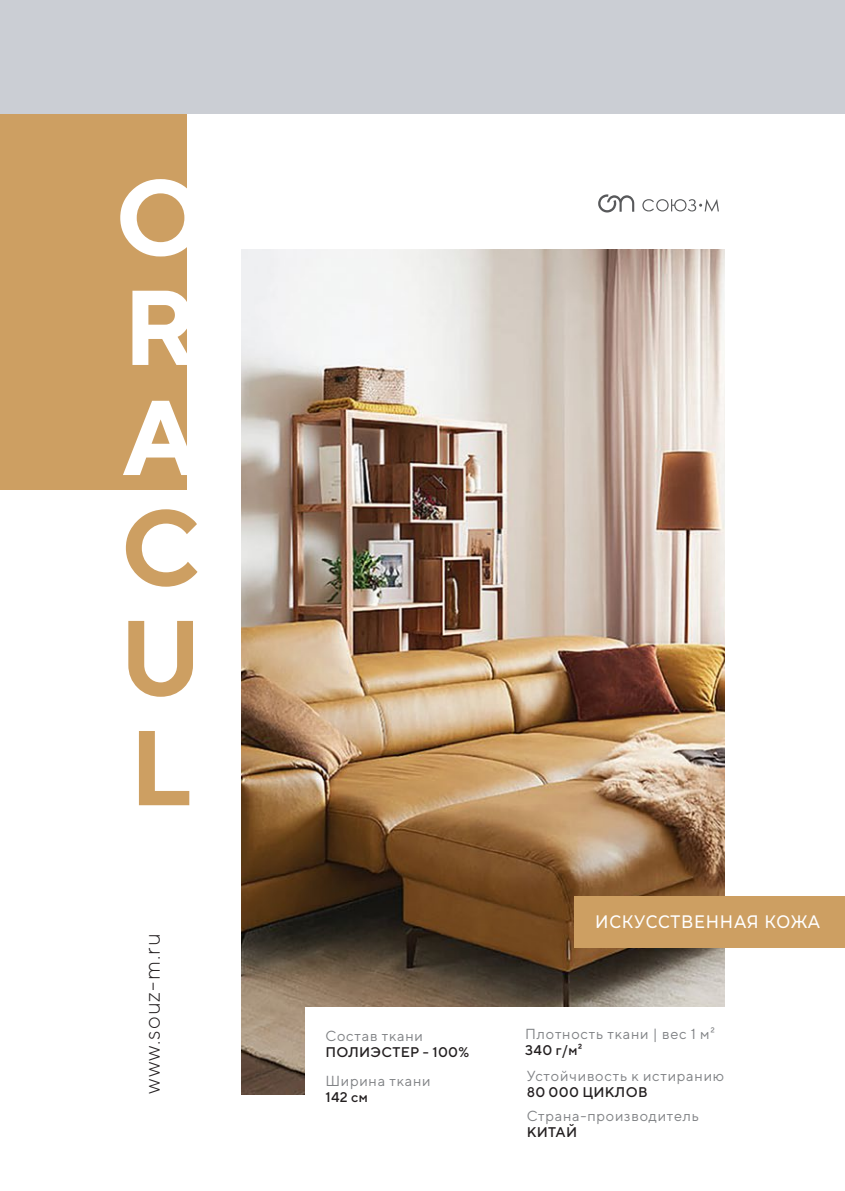
<style>
.page{position:relative;width:845px;height:1191px;background:#fff}
.page>*{position:absolute;margin:0;border:0;box-sizing:border-box;transform-origin:0 0}
.t1{font:700 106px/110px "TT Norms";color:#fff;text-align:justify}
.t2{font:700 106px/110px "TT Norms";color:#cd9f62;text-align:justify}
.t3{font:300 22px "TT Norms";letter-spacing:.05em;color:#231f20}
.t4{font:500 18px "Montserrat";letter-spacing:.04em;color:#fff;scale:.91 1}
.t5{font:14.6px "TT Norms";letter-spacing:.05em;color:#808285}
.t6{font:500 14px "TT Norms";letter-spacing:.02em;color:#231f20}
</style>
<div class="page">
<div style="left:0;top:93px;width:187px;height:396px;background:#cd9f62"></div>
<img style="left:241px;top:249px;width:483px;height:845px">
<div style="left:0;top:0;width:845px;height:113px;background:#cbced4"></div>
<div style="left:575px;top:896px;width:270px;height:51px;background:#cd9f62"></div>
<div style="left:305px;top:1006px;width:481px;height:128px;background:#fff"></div>
<svg style="left:642px;top:199px;width:77px;height:12px"></svg>
<svg style="left:598px;top:194px;width:36px;height:18px"></svg>
<h1 class="t1" style="left:115px;top:160px;width:93px">O R A</h1>
<h1 class="t2" style="left:119px;top:490px;width:84px">C U L</h1>
<h2 class="t3" style="left:138px;top:1094px;width:162px;rotate:-90deg">www.souz-m.ru</h2>
<p class="t5" style="left:325px;top:1026px;width:99px">Состав ткани</p>
<p class="t6" style="left:325px;top:1043px;width:145px">ПОЛИЭСТЕР - 100%</p>
<p class="t5" style="left:325px;top:1071px;width:107px">Ширина ткани</p>
<p class="t6" style="left:325px;top:1088px;width:44px">142 см</p>
<p class="t4" style="left:595px;top:909px;width:249px">ИСКУССТВЕННАЯ КОЖА</p>
<p class="t5" style="left:525px;top:1025px;width:191px">Плотность ткани | вес 1 м²</p>
<p class="t6" style="left:525px;top:1041px;width:58px">340 г/м²</p>
<p class="t5" style="left:526px;top:1066px;width:199px">Устойчивость к истиранию</p>
<p class="t6" style="left:526px;top:1083px;width:122px">80 000 ЦИКЛОВ</p>
<p class="t5" style="left:526px;top:1106px;width:174px">Страна-производитель</p>
<p class="t6" style="left:526px;top:1123px;width:52px">КИТАЙ</p>
</div>
